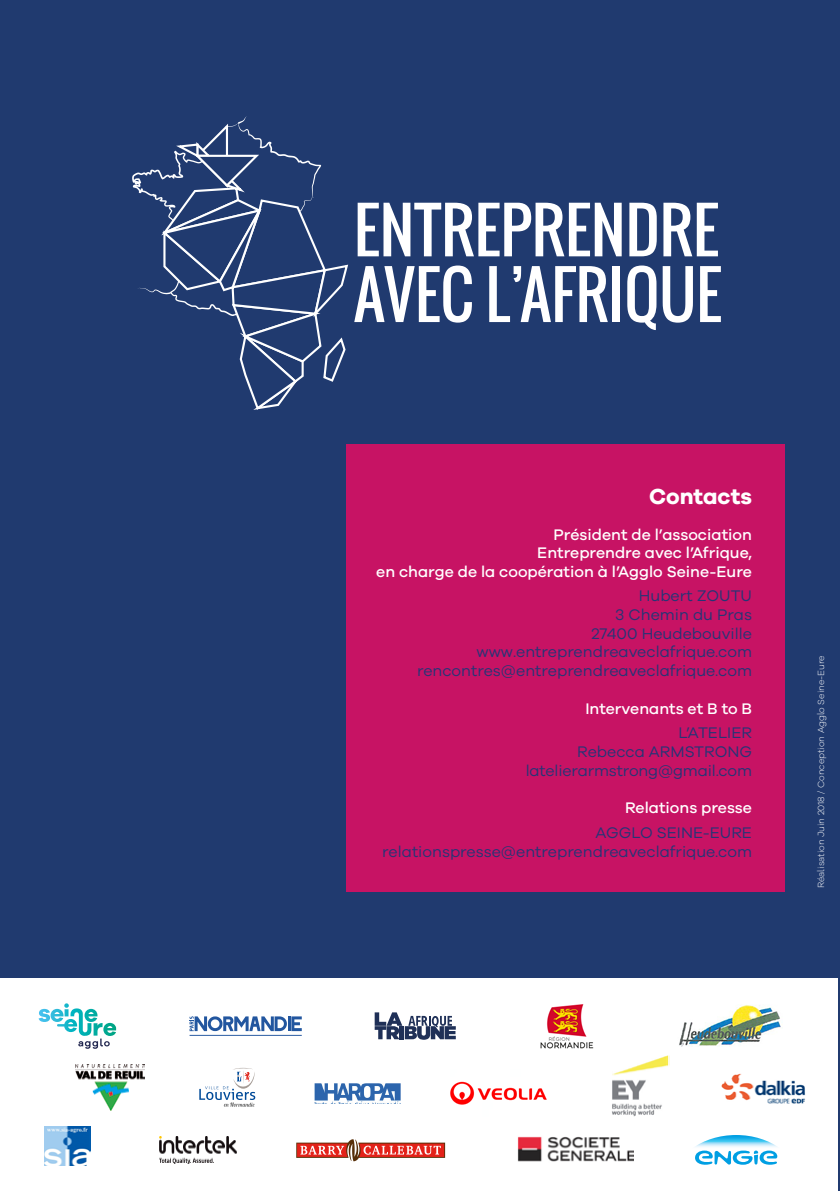
<style>
.page{position:relative;width:840px;height:1191px;background:#fff}
.page>*{position:absolute;margin:0;border:0;box-sizing:border-box;transform-origin:0 0}
.t1{font:64px "Oswald";color:#fff;scale:.95 1}
.t2{font:61.2px "Oswald";color:#fff}
.t3{font:700 22.4px "Galano Grotesque";color:#fff}
.t4{font:15.8px/18.6px "Galano Grotesque";color:#253576;text-align:right}
.t5{font:500 15.8px/18.6px "Galano Grotesque";color:#fff;text-align:right}
.t6{font:300 9.2px "Galano Grotesque Alt";color:#fff}
</style>
<div class="page">
<hr style="left:838px;top:0;width:1px;height:1191px;background:#203a6f">
<div style="left:0;top:0;width:839px;height:977px;background:#203a6f"></div>
<div style="left:346px;top:444px;width:438px;height:447px;background:#c71364"></div>
<svg style="left:143px;top:121px;width:205px;height:289px"></svg>
<img style="left:517px;top:1136px;width:116px;height:26px">
<img style="left:44px;top:1126px;width:46px;height:39px">
<svg style="left:695px;top:1135px;width:83px;height:30px"></svg>
<img style="left:296px;top:1139px;width:149px;height:22px">
<img style="left:540px;top:1004px;width:54px;height:45px">
<img style="left:75px;top:1065px;width:70px;height:45px">
<img style="left:679px;top:1005px;width:102px;height:41px">
<div style="left:199px;top:1065px;width:56px;height:44px;background:linear-gradient(to right,#fff,#fff)"></div>
<svg style="left:199px;top:1067px;width:56px;height:39px"></svg>
<img style="left:314px;top:1083px;width:87px;height:20px">
<img style="left:450px;top:1081px;width:97px;height:24px">
<img style="left:721px;top:1073px;width:84px;height:31px">
<svg style="left:39px;top:1003px;width:77px;height:45px"></svg>
<img style="left:612px;top:1055px;width:57px;height:61px">
<img style="left:159px;top:1136px;width:78px;height:27px">
<svg style="left:189px;top:1016px;width:112px;height:19px"></svg>
<svg style="left:374px;top:1012px;width:81px;height:27px"></svg>
<h2 class="t2" style="left:353px;top:184px;width:366px">ENTREPRENDRE</h2>
<h1 class="t1" style="left:353px;top:246px;width:388px">AVEC L’AFRIQUE</h1>
<h3 class="t3" style="left:648px;top:482px;width:104px">Contacts</h3>
<p class="t5" style="left:376px;top:524px;width:377px">Président de l’association<br>Entreprendre avec l’Afrique,<br>en charge de la coopération à l’Agglo Seine-Eure</p>
<p class="t4" style="left:417px;top:586px;width:336px">Hubert ZOUTU<br>3 Chemin du Pras<br>27400 Heudebouville www.entreprendreaveclafrique.com rencontres@entreprendreaveclafrique.com</p>
<p class="t5" style="left:585px;top:699px;width:168px">Intervenants et B to B</p>
<p class="t4" style="left:525px;top:723px;width:228px">L’ATELIER<br>Rebecca ARMSTRONG latelierarmstrong@gmail.com</p>
<p class="t5" style="left:624px;top:798px;width:128px">Relations presse</p>
<p class="t4" style="left:382px;top:822px;width:371px">AGGLO SEINE-EURE relationspresse@entreprendreaveclafrique.com</p>
<p class="t6" style="left:814px;top:888px;width:234px;rotate:-90deg">Réalisation Juin 2018 / Conception Agglo Seine-Eure</p>
</div>
